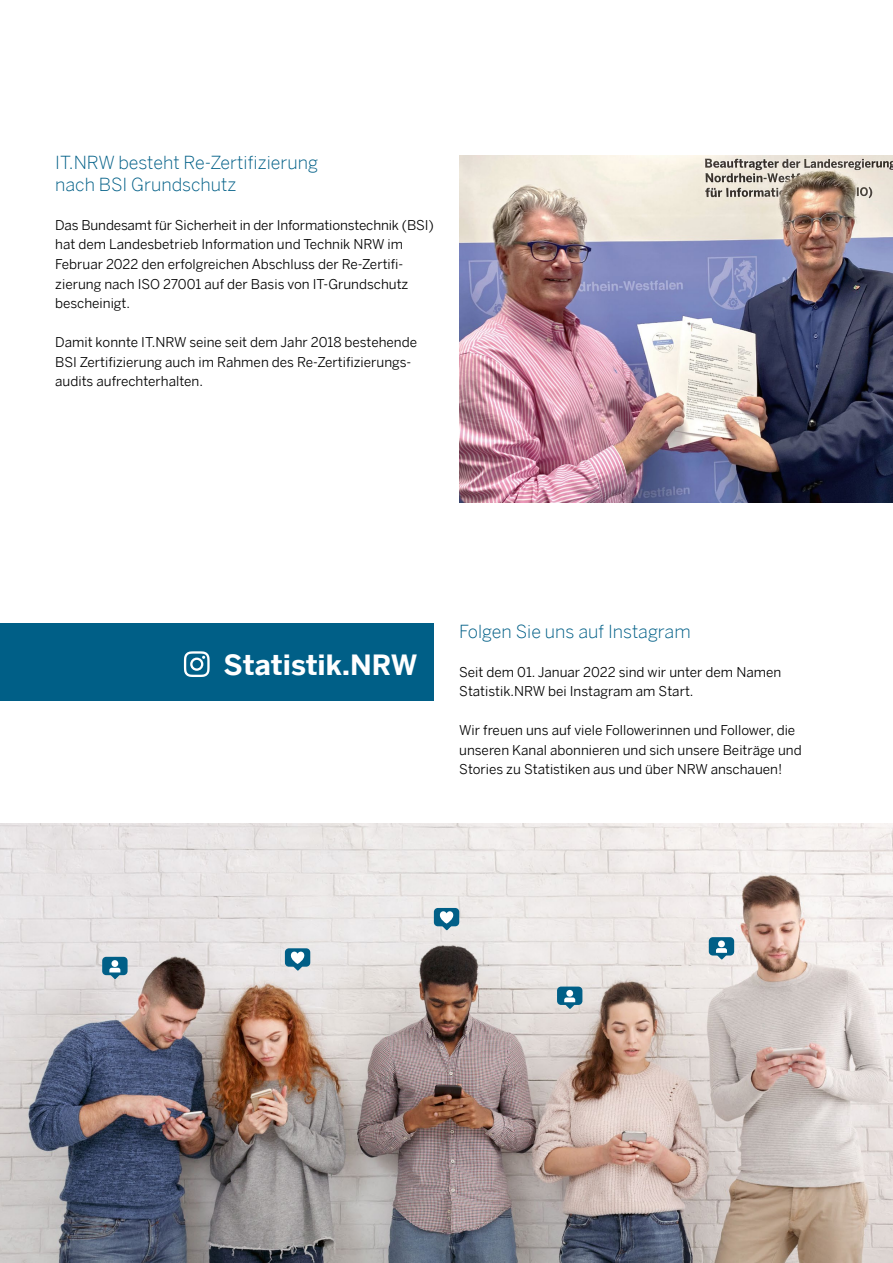
<style>
.page{position:relative;width:893px;height:1263px;background:#fff}
.page>*{position:absolute;margin:0;border:0;box-sizing:border-box;transform-origin:0 0}
.Legende___Fußnote{font:700 27.9px "Benton Sans";color:#fff}
.Headline{font:300 18px "Benton Sans";color:#005f87}
.Fließtext{font:13.5px/19.5px "Benton Sans";color:#000}
</style>
<div class="page">
<img style="left:459px;top:155px;width:434px;height:348px">
<img style="left:0;top:823px;width:893px;height:440px">
<div style="left:0;top:623px;width:434px;height:77px;background:#005f87"></div>
<svg style="left:184px;top:651px;width:26px;height:26px"></svg>
<div style="left:285px;top:948px;width:25px;height:19px;background:#005f87;border-radius:4px"></div>
<svg style="left:290px;top:951px;width:15px;height:20px"></svg>
<div style="left:434px;top:908px;width:25px;height:18px;background:#005f87;border-radius:4px"></div>
<svg style="left:439px;top:911px;width:15px;height:19px"></svg>
<div style="left:102px;top:957px;width:26px;height:18px;background:#005f87;border-radius:4px"></div>
<svg style="left:109px;top:968px;width:11px;height:11px"></svg>
<div style="left:111px;top:960px;width:7px;height:7px;background:#fff;border-radius:50%"></div>
<div style="left:557px;top:986px;width:25px;height:19px;background:#005f87;border-radius:4px"></div>
<svg style="left:564px;top:997px;width:11px;height:12px"></svg>
<div style="left:566px;top:990px;width:7px;height:7px;background:#fff;border-radius:50%"></div>
<div style="left:709px;top:937px;width:25px;height:18px;background:#005f87;border-radius:4px"></div>
<svg style="left:716px;top:948px;width:11px;height:11px"></svg>
<div style="left:718px;top:940px;width:7px;height:7px;background:#fff;border-radius:50%"></div>
<p class="Headline" style="left:55px;top:152px;width:264px">IT.NRW besteht Re-Zertifizierung</p>
<p class="Headline" style="left:55px;top:174px;width:183px">nach BSI Grundschutz</p>
<p class="Fließtext" style="left:55px;top:215px;width:380px">Das Bundesamt für Sicherheit in der Informationstechnik (BSI) hat dem Landesbetrieb Information und Technik NRW im Februar 2022 den erfolgreichen Abschluss der Re-Zertifi&shy;zierung nach ISO 27001 auf der Basis von IT-Grundschutz bescheinigt.</p>
<p class="Fließtext" style="left:55px;top:332px;width:363px">Damit konnte IT.NRW seine seit dem Jahr 2018 bestehende<br>BSI Zertifizierung auch im Rahmen des Re-Zertifizierungs&shy;audits aufrechterhalten.</p>
<p class="Legende___Fußnote" style="left:224px;top:648px;width:195px">Statistik.NRW</p>
<p class="Headline" style="left:459px;top:620px;width:233px">Folgen Sie uns auf Instagram</p>
<p class="Fließtext" style="left:459px;top:662px;width:324px">Seit dem 01. Januar 2022 sind wir unter dem Namen<br>Statistik.NRW bei Instagram am Start.</p>
<p class="Fließtext" style="left:459px;top:720px;width:344px">Wir freuen uns auf viele Followerinnen und Follower, die unseren Kanal abonnieren und sich unsere Beiträge und<br>Stories zu Statistiken aus und über NRW anschauen!</p>
</div>
